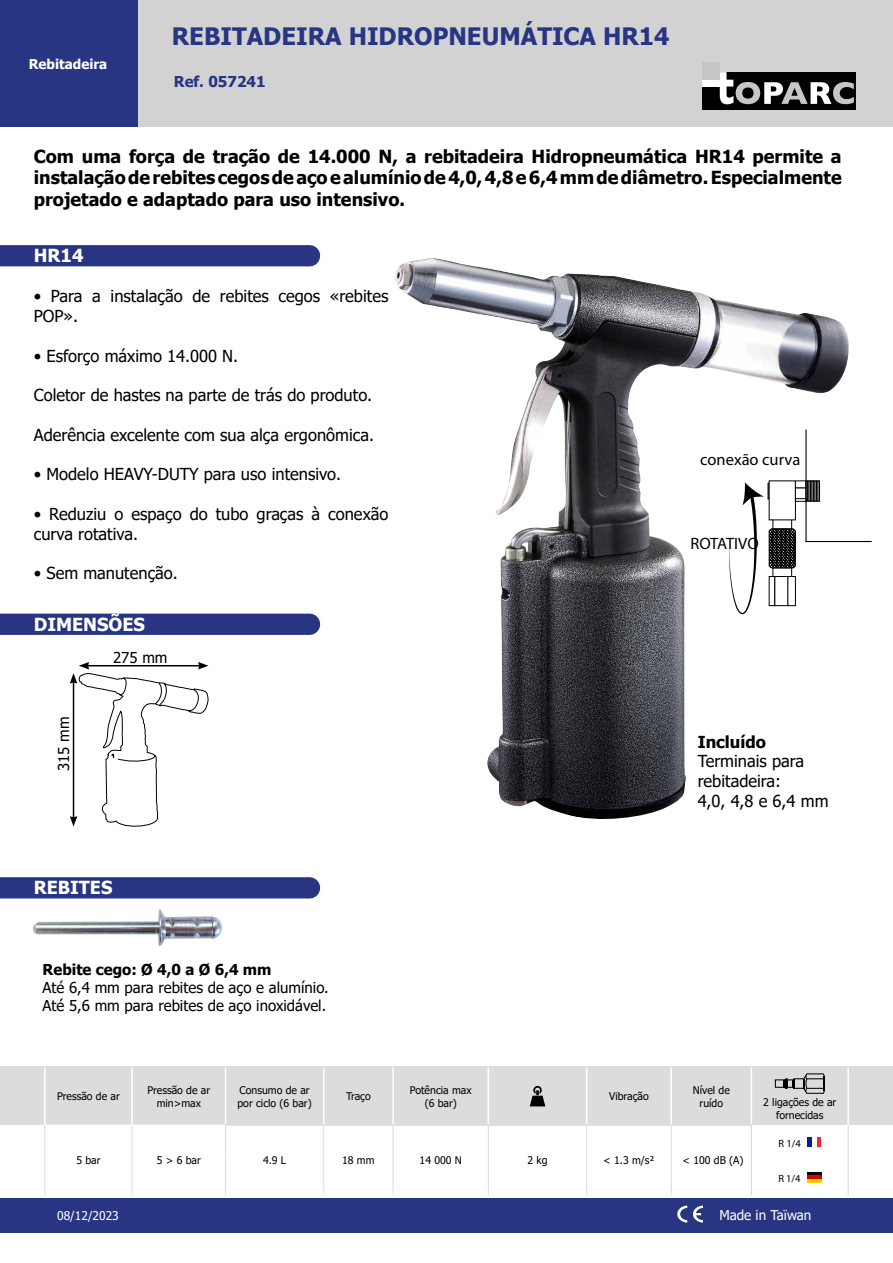
<style>
.page{position:relative;width:893px;height:1263px;background:#fff}
.page>*{position:absolute;margin:0;border:0;box-sizing:border-box;transform-origin:0 0}
.t1{font:700 24px "Tahoma";color:#283583}
.t2{font:700 18px/21.6px "Tahoma";color:#000;text-align:justify}
.t3{font:700 18px "Tahoma";color:#fff}
.t4{font:16.5px/19.8px "Tahoma";color:#000}
.t5{font:16.5px "Myriad Pro";color:#000}
.t6{font:700 16.5px "Tahoma";color:#000}
.t7{font:15px "Tahoma";color:#000}
.t8{font:700 15px "Tahoma";color:#000}
.t9{font:700 15px "Tahoma";color:#283583}
.t10{font:13.5px "Tahoma";color:#fff}
.t11{font:700 13.5px "Tahoma";color:#fff}
.t12{font:12px "Tahoma";color:#fff}
.t13{font:10.5px/12.6px "Tahoma";color:#000;text-align:center}
.Normal_7pt_condensed{font:10.5px "Myriad Pro";color:#000}
</style>
<div class="page">
<div style="left:137px;top:0;width:756px;height:127px;background:#d2d2d2"></div>
<div style="left:0;top:1198px;width:893px;height:34px;background:#283583"></div>
<div style="left:0;top:0;width:137px;height:127px;background:#283583"></div>
<div style="left:0;top:1066px;width:893px;height:59px;background:#dcdcdc"></div>
<svg style="left:677px;top:1205px;width:10px;height:17px"></svg>
<svg style="left:693px;top:1205px;width:10px;height:17px"></svg>
<img style="left:395px;top:259px;width:454px;height:560px">
<div style="left:702px;top:72px;width:154px;height:38px;background:#000"></div>
<svg style="left:720px;top:72px;width:134px;height:32px"></svg>
<div style="left:702px;top:69px;width:18px;height:17px;background:#fff"></div>
<div style="left:702px;top:62px;width:18px;height:18px;background:#c6c6c6"></div>
<div style="left:0;top:245px;width:320px;height:21px;background:#283583"></div>
<div style="left:0;top:614px;width:320px;height:21px;background:#283583"></div>
<div style="left:0;top:877px;width:320px;height:21px;background:#283583"></div>
<svg style="left:70px;top:662px;width:139px;height:165px"></svg>
<div style="left:818px;top:481px;width:2px;height:20px;border:1px solid #000"></div>
<svg style="left:729px;top:481px;width:90px;height:133px"></svg>
<hr style="left:805px;top:429px;width:2px;height:112px;background:#000">
<hr style="left:805px;top:541px;width:67px;height:1px;background:#000">
<img style="left:33px;top:910px;width:189px;height:36px">
<hr style="left:44px;top:1067px;width:2px;height:57px;background:#fff">
<hr style="left:131px;top:1067px;width:2px;height:57px;background:#fff">
<hr style="left:225px;top:1067px;width:1px;height:57px;background:#fff">
<hr style="left:323px;top:1067px;width:1px;height:57px;background:#fff">
<hr style="left:392px;top:1067px;width:2px;height:57px;background:#fff">
<hr style="left:488px;top:1067px;width:1px;height:57px;background:#fff">
<hr style="left:586px;top:1067px;width:1px;height:57px;background:#fff">
<hr style="left:670px;top:1067px;width:2px;height:57px;background:#fff">
<hr style="left:751px;top:1067px;width:1px;height:57px;background:#fff">
<hr style="left:847px;top:1067px;width:2px;height:58px;background:#fff">
<hr style="left:44px;top:1124px;width:88px;height:1px;background:#fff">
<hr style="left:132px;top:1124px;width:93px;height:1px;background:#fff">
<hr style="left:225px;top:1124px;width:99px;height:2px;background:#dcdcdc">
<hr style="left:324px;top:1124px;width:69px;height:2px;background:#dcdcdc">
<hr style="left:393px;top:1124px;width:95px;height:2px;background:#dcdcdc">
<hr style="left:488px;top:1124px;width:99px;height:2px;background:#dcdcdc">
<hr style="left:587px;top:1124px;width:84px;height:2px;background:#dcdcdc">
<hr style="left:671px;top:1124px;width:81px;height:2px;background:#dcdcdc">
<hr style="left:44px;top:1125px;width:1px;height:35px;background:#dcdcdc">
<hr style="left:132px;top:1125px;width:1px;height:35px;background:#dcdcdc">
<hr style="left:225px;top:1126px;width:1px;height:34px;background:#dcdcdc">
<hr style="left:323px;top:1126px;width:1px;height:34px;background:#dcdcdc">
<hr style="left:393px;top:1126px;width:1px;height:34px;background:#dcdcdc">
<hr style="left:488px;top:1126px;width:1px;height:34px;background:#dcdcdc">
<hr style="left:586px;top:1126px;width:1px;height:34px;background:#dcdcdc">
<hr style="left:671px;top:1126px;width:1px;height:34px;background:#dcdcdc">
<hr style="left:44px;top:1160px;width:1px;height:35px;background:#dcdcdc">
<hr style="left:132px;top:1160px;width:1px;height:35px;background:#dcdcdc">
<hr style="left:225px;top:1160px;width:1px;height:35px;background:#dcdcdc">
<hr style="left:323px;top:1160px;width:1px;height:35px;background:#dcdcdc">
<hr style="left:393px;top:1160px;width:1px;height:35px;background:#dcdcdc">
<hr style="left:488px;top:1160px;width:1px;height:35px;background:#dcdcdc">
<hr style="left:586px;top:1160px;width:1px;height:35px;background:#dcdcdc">
<hr style="left:671px;top:1160px;width:1px;height:35px;background:#dcdcdc">
<hr style="left:751px;top:1126px;width:1px;height:34px;background:#dadada">
<hr style="left:751px;top:1160px;width:1px;height:35px;background:#dadada">
<hr style="left:848px;top:1125px;width:1px;height:35px;background:#dadada">
<hr style="left:848px;top:1160px;width:1px;height:35px;background:#dadada">
<svg style="left:530px;top:1086px;width:15px;height:20px"></svg>
<svg style="left:775px;top:1073px;width:50px;height:21px"></svg>
<div style="left:807px;top:1138px;width:14px;height:9px;background:#ed2938"></div>
<div style="left:807px;top:1138px;width:10px;height:9px;background:#fff"></div>
<div style="left:807px;top:1138px;width:5px;height:9px;background:#002494"></div>
<svg style="left:807px;top:1173px;width:14px;height:3px"></svg>
<div style="left:807px;top:1176px;width:14px;height:6px;background:#de0000"></div>
<hr style="left:807px;top:1179px;width:14px;height:3px;background:#ffcf00">
<p class="t11" style="left:29px;top:54px;width:80px">Rebitadeira</p>
<p class="t1" style="left:172px;top:20px;width:499px">REBITADEIRA HIDROPNEUMÁTICA HR14</p>
<p class="t9" style="left:174px;top:71px;width:93px">Ref. 057241</p>
<p class="t2" style="left:34px;top:146px;width:809px">Com uma força de tração de 14.000 N, a rebitadeira Hidropneumática HR14 permite a instalação de rebites cegos de aço e alumínio de 4,0, 4,8 e 6,4 mm de diâmetro. Especialmente projetado e adaptado para uso intensivo.</p>
<p class="t3" style="left:34px;top:243px;width:51px">HR14</p>
<p class="t4" style="left:34px;top:287px;width:356px">• Para a instalação de rebites cegos «rebites<br>POP».</p>
<p class="t4" style="left:34px;top:347px;width:206px">• Esforço máximo 14.000 N.</p>
<p class="t4" style="left:34px;top:386px;width:340px">Coletor de hastes na parte de trás do produto.</p>
<p class="t4" style="left:34px;top:426px;width:342px">Aderência excelente com sua alça ergonômica.</p>
<p class="t4" style="left:34px;top:465px;width:309px">• Modelo HEAVY-DUTY para uso intensivo.</p>
<p class="t4" style="left:34px;top:505px;width:356px">• Reduziu o espaço do tubo graças à conexão curva rotativa.</p>
<p class="t4" style="left:34px;top:564px;width:145px">• Sem manutenção.</p>
<p class="t3" style="left:34px;top:611px;width:113px">DIMENSÕES</p>
<p class="t7" style="left:54px;top:771px;width:56px;rotate:-90deg">315 mm</p>
<p class="t7" style="left:113px;top:648px;width:56px">275 mm</p>
<p class="t3" style="left:34px;top:875px;width:80px">REBITES</p>
<p class="t8" style="left:43px;top:959px;width:230px">Rebite cego: Ø 4,0 a Ø 6,4 mm</p>
<p class="t7" style="left:43px;top:978px;width:288px">Até 6,4 mm para rebites de aço e alumínio.</p>
<p class="t7" style="left:43px;top:996px;width:285px">Até 5,6 mm para rebites de aço inoxidável.</p>
<p class="t13" style="left:57px;top:1091px;width:64px">Pressão de ar</p>
<p class="t13" style="left:147px;top:1084px;width:64px">Pressão de ar</p>
<p class="t13" style="left:157px;top:1097px;width:46px">min&gt;max</p>
<p class="t13" style="left:240px;top:1084px;width:72px">Consumo de ar</p>
<p class="t13" style="left:237px;top:1097px;width:76px">por ciclo (6 bar)</p>
<p class="t13" style="left:346px;top:1091px;width:26px">Traço</p>
<p class="t13" style="left:410px;top:1084px;width:63px">Potência max</p>
<p class="t13" style="left:425px;top:1097px;width:34px">(6 bar)</p>
<p class="t5" style="left:700px;top:449px;width:101px">conexão curva</p>
<p class="t5" style="left:690px;top:533px;width:70px">ROTATIVO</p>
<p class="t6" style="left:698px;top:730px;width:70px">Incluído</p>
<p class="t4" style="left:698px;top:752px;width:108px">Terminais para rebitadeira:</p>
<p class="t4" style="left:698px;top:792px;width:132px">4,0, 4,8 e 6,4 mm</p>
<p class="t13" style="left:609px;top:1091px;width:41px">Vibração</p>
<p class="t13" style="left:693px;top:1084px;width:39px">Nível de</p>
<p class="t13" style="left:699px;top:1097px;width:25px">ruído</p>
<p class="t13" style="left:763px;top:1097px;width:75px">2 ligações de ar fornecidas</p>
<p class="t13" style="left:76px;top:1154px;width:26px">5 bar</p>
<p class="t13" style="left:157px;top:1154px;width:46px">5 &gt; 6 bar</p>
<p class="t13" style="left:263px;top:1154px;width:25px">4.9 L</p>
<p class="t13" style="left:342px;top:1154px;width:34px">18 mm</p>
<p class="t13" style="left:420px;top:1154px;width:44px">14 000 N</p>
<p class="t13" style="left:527px;top:1154px;width:22px">2 kg</p>
<p class="t13" style="left:603px;top:1154px;width:53px">&lt; 1.3 m/s²</p>
<p class="t13" style="left:682px;top:1154px;width:63px">&lt; 100 dB (A)</p>
<p class="Normal_7pt_condensed" style="left:778px;top:1137px;width:24px">R 1/4</p>
<p class="Normal_7pt_condensed" style="left:778px;top:1172px;width:24px">R 1/4</p>
<p class="t12" style="left:57px;top:1207px;width:63px">08/12/2023</p>
<p class="t10" style="left:719px;top:1206px;width:94px">Made in Taïwan</p>
</div>
